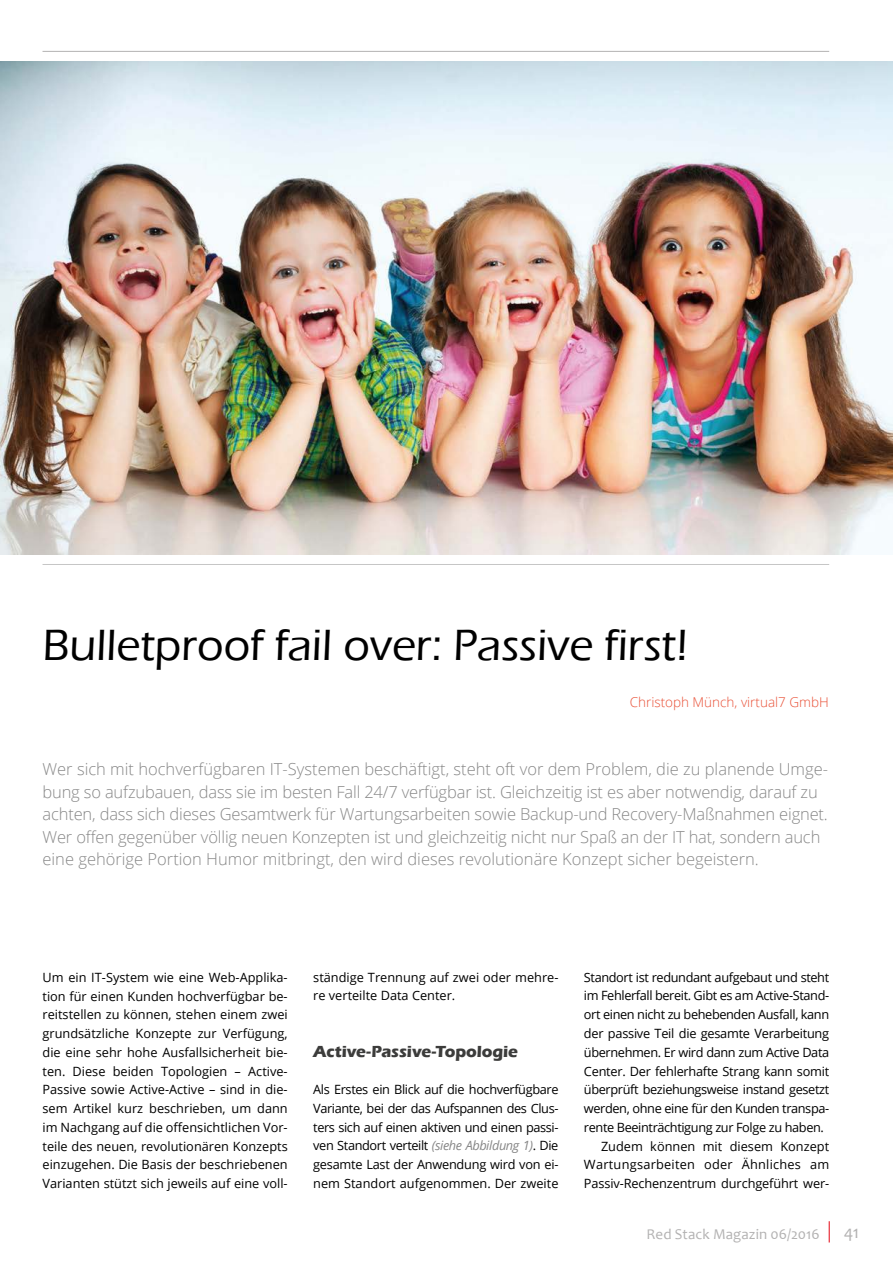
<style>
.page{position:relative;width:893px;height:1263px;background:#fff}
.page>*{position:absolute;margin:0;border:0;box-sizing:border-box;transform-origin:0 0}
.t1{font:500 45px "Eras ITC";color:#000}
.t2{font:18px "Candara";color:#b3b2b2}
.t3{font:300 16.5px/22.5px "Open Sans";letter-spacing:-.01em;color:#878787}
.t4{font:700 16.5px "Eras ITC";letter-spacing:-.01em;color:#3c3c3b}
.t5{font:15px "Candara";letter-spacing:.005em;color:#b3b2b2}
.t6{font:300 13.5px "Open Sans";color:#e94f35}
.t7{font:12.75px/18.8px "Open Sans";letter-spacing:-.02em;color:#000;text-align:justify}
.t8{font:12.75px/18.8px "Open Sans";color:#000}
.t9{font:12.75px "Open Sans";letter-spacing:.02em;color:#000}
.s1{font-style:italic;color:#878787}
</style>
<div class="page">
<svg style="left:829px;top:1221px;width:1px;height:21px"></svg>
<hr style="left:43px;top:51px;width:786px;height:1px;background:#b3b2b2">
<hr style="left:43px;top:564px;width:786px;height:1px;background:#c6c6c6">
<img style="left:0;top:62px;width:893px;height:492px">
<h1 class="t1" style="left:43px;top:620px;width:647px">Bulletproof fail over: Passive first!</h1>
<p class="t6" style="left:630px;top:693px;width:201px">Christoph Münch, virtual7 GmbH</p>
<p class="t3" style="left:43px;top:758px;width:787px">Wer sich mit hochverfügbaren IT-Systemen beschäftigt, steht oft vor dem Problem, die zu planende Umge&shy;bung so aufzubauen, dass sie im besten Fall 24/7 verfügbar ist. Gleichzeitig ist es aber notwendig, darauf zu achten, dass sich dieses Gesamtwerk für Wartungsarbeiten sowie Backup-und Recovery-Maßnahmen eignet.<br>Wer offen gegenüber völlig neuen Konzepten ist und gleichzeitig nicht nur Spaß an der IT hat, sondern auch eine gehörige Portion Humor mitbringt, den wird dieses revolutionäre Konzept sicher begeistern.</p>
<p class="t7" style="left:43px;top:967px;width:247px">Um ein IT-System wie eine Web-Applika&shy;tion für einen Kunden hochverfügbar be&shy;reitstellen zu können, stehen einem zwei grundsätzliche Konzepte zur Verfügung, die eine sehr hohe Ausfallsicherheit bie&shy;ten. Diese beiden Topologien – Active-Passive sowie Active-Active – sind in die&shy;sem Artikel kurz beschrieben, um dann im Nachgang auf die offensichtlichen Vor&shy;teile des neuen, revolutionären Konzepts einzugehen. Die Basis der beschriebenen Varianten stützt sich jeweils auf eine voll-</p>
<p class="t8" style="left:313px;top:967px;width:247px">ständige Trennung auf zwei oder mehre&shy;re verteilte Data Center.</p>
<p class="t4" style="left:313px;top:1042px;width:206px">Active-Passive-Topologie</p>
<p class="t7" style="left:313px;top:1080px;width:247px">Als Erstes ein Blick auf die hochverfügbare Variante, bei der das Aufspannen des Clus&shy;ters sich auf einen aktiven und einen passi&shy;ven Standort verteilt <span class="s1">(siehe Abbildung 1)</span>. Die gesamte Last der Anwendung wird von ei&shy;nem Standort aufgenommen. Der zweite</p>
<p class="t7" style="left:584px;top:967px;width:247px">Standort ist redundant aufgebaut und steht</p>
<p class="t7" style="left:584px;top:986px;width:247px">im Fehlerfall bereit. Gibt es am Active-Stand-</p>
<p class="t7" style="left:584px;top:1005px;width:247px">ort einen nicht zu behebenden Ausfall, kann</p>
<p class="t7" style="left:584px;top:1024px;width:247px">der passive Teil die gesamte Verarbeitung</p>
<p class="t7" style="left:584px;top:1042px;width:247px">übernehmen. Er wird dann zum Active Data</p>
<p class="t7" style="left:584px;top:1061px;width:247px">Center. Der fehlerhafte Strang kann somit</p>
<p class="t7" style="left:584px;top:1080px;width:247px">überprüft beziehungsweise instand gesetzt</p>
<p class="t7" style="left:584px;top:1099px;width:247px">werden, ohne eine für den Kunden transpa-</p>
<p class="t7" style="left:584px;top:1117px;width:241px">rente Beeinträchtigung zur Folge zu haben.</p>
<p class="t8" style="left:601px;top:1136px;width:230px">Zudem können mit diesem Konzept</p>
<p class="t9" style="left:584px;top:1156px;width:247px">Wartungsarbeiten oder Ähnliches am</p>
<p class="t7" style="left:584px;top:1174px;width:247px">Passiv-Rechenzentrum durchgeführt wer-</p>
<p class="t5" style="left:647px;top:1224px;width:175px">Red Stack Magazin 06/2016</p>
<h2 class="t2" style="left:844px;top:1221px;width:17px">41</h2>
</div>
